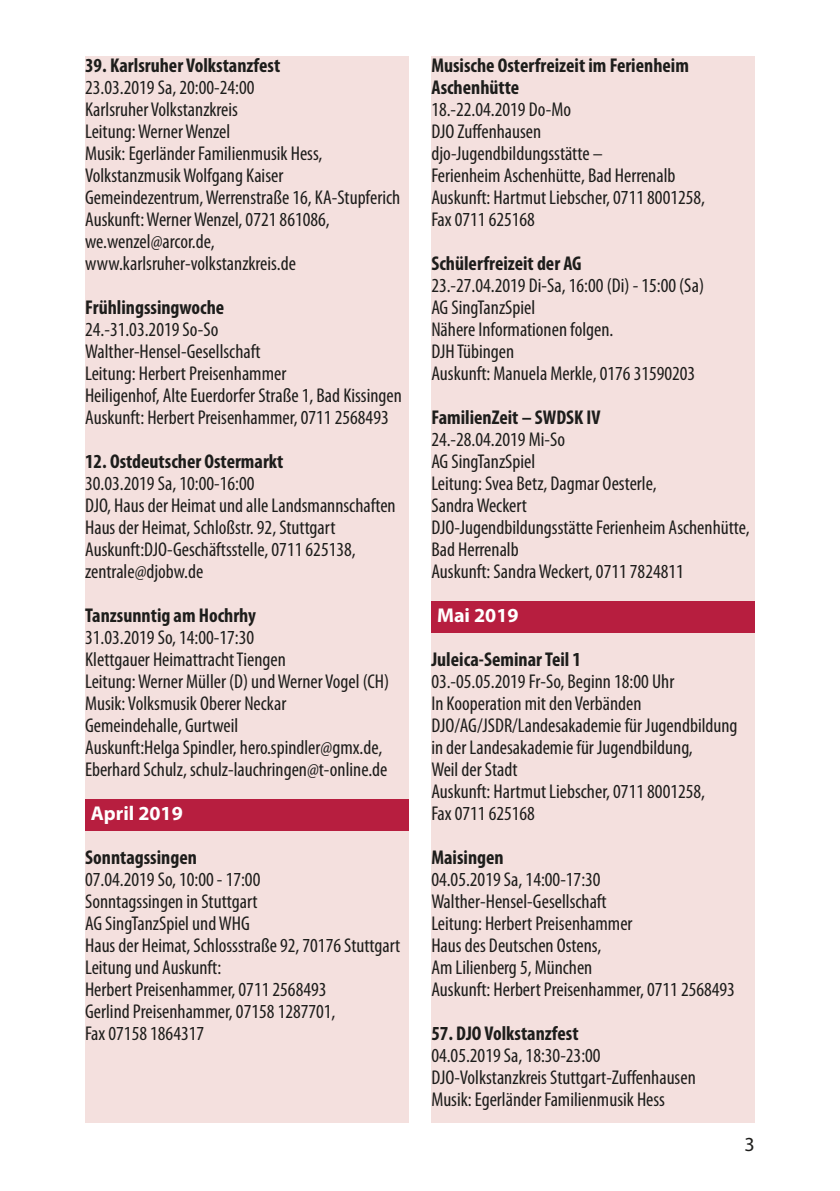
<style>
.page{position:relative;width:840px;height:1191px;background:#fff}
.page>*{position:absolute;margin:0;border:0;box-sizing:border-box;transform-origin:0 0}
.t1{font:condensed 20px/22px "Myriad Pro";color:#1d1d1b}
.t2{font:700 condensed 20px/22px "Myriad Pro";color:#1d1d1b}
.t3{font:700 20px "Myriad Pro";color:#fff}
.t4{font:20px "Myriad Pro";color:#1d1d1b}
</style>
<div class="page">
<div style="left:431px;top:57px;width:323px;height:1066px;background:#f4e0de"></div>
<div style="left:431px;top:601px;width:323px;height:31px;background:#b71e3f"></div>
<div style="left:85px;top:57px;width:323px;height:1066px;background:#f4e0de"></div>
<div style="left:85px;top:799px;width:323px;height:31px;background:#b71e3f"></div>
<p class="t2" style="left:85px;top:54px;width:196px">39. Karlsruher Volkstanzfest</p>
<p class="t1" style="left:85px;top:76px;width:316px">23.03.2019 Sa, 20:00-24:00<br>Karlsruher Volkstanzkreis<br>Leitung: Werner Wenzel<br>Musik: Egerländer Familienmusik Hess, Volkstanzmusik Wolfgang Kaiser Gemeindezentrum, Werrenstraße 16, KA-Stupferich Auskunft: Werner Wenzel, 0721 861086, we.wenzel@arcor.de, www.karlsruher-volkstanzkreis.de</p>
<p class="t2" style="left:85px;top:296px;width:141px">Frühlingssingwoche</p>
<p class="t1" style="left:85px;top:318px;width:318px">24.-31.03.2019 So-So<br>Walther-Hensel-Gesellschaft<br>Leitung: Herbert Preisenhammer<br>Heiligenhof, Alte Euerdorfer Straße 1, Bad Kissingen Auskunft: Herbert Preisenhammer, 0711 2568493</p>
<p class="t2" style="left:85px;top:450px;width:200px">12. Ostdeutscher Ostermarkt</p>
<p class="t1" style="left:85px;top:472px;width:312px">30.03.2019 Sa, 10:00-16:00<br>DJO, Haus der Heimat und alle Landsmannschaften Haus der Heimat, Schloßstr. 92, Stuttgart Auskunft:DJO-Geschäftsstelle, 0711 625138, zentrale@djobw.de</p>
<p class="t2" style="left:85px;top:604px;width:172px">Tanzsunntig am Hochrhy</p>
<p class="t1" style="left:85px;top:626px;width:305px">31.03.2019 So, 14:00-17:30<br>Klettgauer Heimattracht Tiengen<br>Leitung: Werner Müller (D) und Werner Vogel (CH)<br>Musik: Volksmusik Oberer Neckar<br>Gemeindehalle, Gurtweil<br>Auskunft:Helga Spindler, hero.spindler@gmx.de, Eberhard Schulz, schulz-lauchringen@t-online.de</p>
<p class="t3" style="left:91px;top:800px;width:93px">April 2019</p>
<p class="t2" style="left:85px;top:846px;width:113px">Sonntagssingen</p>
<p class="t1" style="left:85px;top:868px;width:316px">07.04.2019 So, 10:00 - 17:00<br>Sonntagssingen in Stuttgart<br>AG SingTanzSpiel und WHG<br>Haus der Heimat, Schlossstraße 92, 70176 Stuttgart<br>Leitung und Auskunft:<br>Herbert Preisenhammer, 0711 2568493<br>Gerlind Preisenhammer, 07158 1287701,<br>Fax 07158 1864317</p>
<p class="t2" style="left:431px;top:54px;width:259px">Musische Osterfreizeit im Ferienheim<br>Aschenhütte</p>
<p class="t1" style="left:431px;top:98px;width:275px">18.-22.04.2019 Do-Mo<br>DJO Zuffenhausen<br>djo-Jugendbildungsstätte –<br>Ferienheim Aschenhütte, Bad Herrenalb<br>Auskunft: Hartmut Liebscher, 0711 8001258,<br>Fax 0711 625168</p>
<p class="t2" style="left:431px;top:252px;width:152px">Schülerfreizeit der AG</p>
<p class="t1" style="left:431px;top:274px;width:274px">23.-27.04.2019 Di-Sa, 16:00 (Di) - 15:00 (Sa)<br>AG SingTanzSpiel<br>Nähere Informationen folgen.<br>DJH Tübingen<br>Auskunft: Manuela Merkle, 0176 31590203</p>
<p class="t2" style="left:431px;top:406px;width:170px">FamilienZeit – SWDSK IV</p>
<p class="t1" style="left:431px;top:428px;width:320px">24.-28.04.2019 Mi-So<br>AG SingTanzSpiel<br>Leitung: Svea Betz, Dagmar Oesterle,<br>Sandra Weckert<br>DJO-Jugendbildungsstätte Ferienheim Aschenhütte,<br>Bad Herrenalb<br>Auskunft: Sandra Weckert, 0711 7824811</p>
<p class="t3" style="left:437px;top:602px;width:83px">Mai 2019</p>
<p class="t2" style="left:431px;top:648px;width:151px">Juleica-Seminar Teil 1</p>
<p class="t1" style="left:431px;top:670px;width:307px">03.-05.05.2019 Fr-So, Beginn 18:00 Uhr<br>In Kooperation mit den Verbänden DJO/AG/JSDR/Landesakademie für Jugendbildung in der Landesakademie für Jugendbildung,<br>Weil der Stadt<br>Auskunft: Hartmut Liebscher, 0711 8001258,<br>Fax 0711 625168</p>
<p class="t2" style="left:431px;top:846px;width:74px">Maisingen</p>
<p class="t1" style="left:431px;top:868px;width:305px">04.05.2019 Sa, 14:00-17:30<br>Walther-Hensel-Gesellschaft<br>Leitung: Herbert Preisenhammer<br>Haus des Deutschen Ostens,<br>Am Lilienberg 5, München<br>Auskunft: Herbert Preisenhammer, 0711 2568493</p>
<p class="t2" style="left:431px;top:1022px;width:149px">57. DJO Volkstanzfest</p>
<p class="t1" style="left:431px;top:1044px;width:266px">04.05.2019 Sa, 18:30-23:00<br>DJO-Volkstanzkreis Stuttgart-Zuffenhausen<br>Musik: Egerländer Familienmusik Hess</p>
<p class="t4" style="left:744px;top:1133px;width:12px">3</p>
</div>
